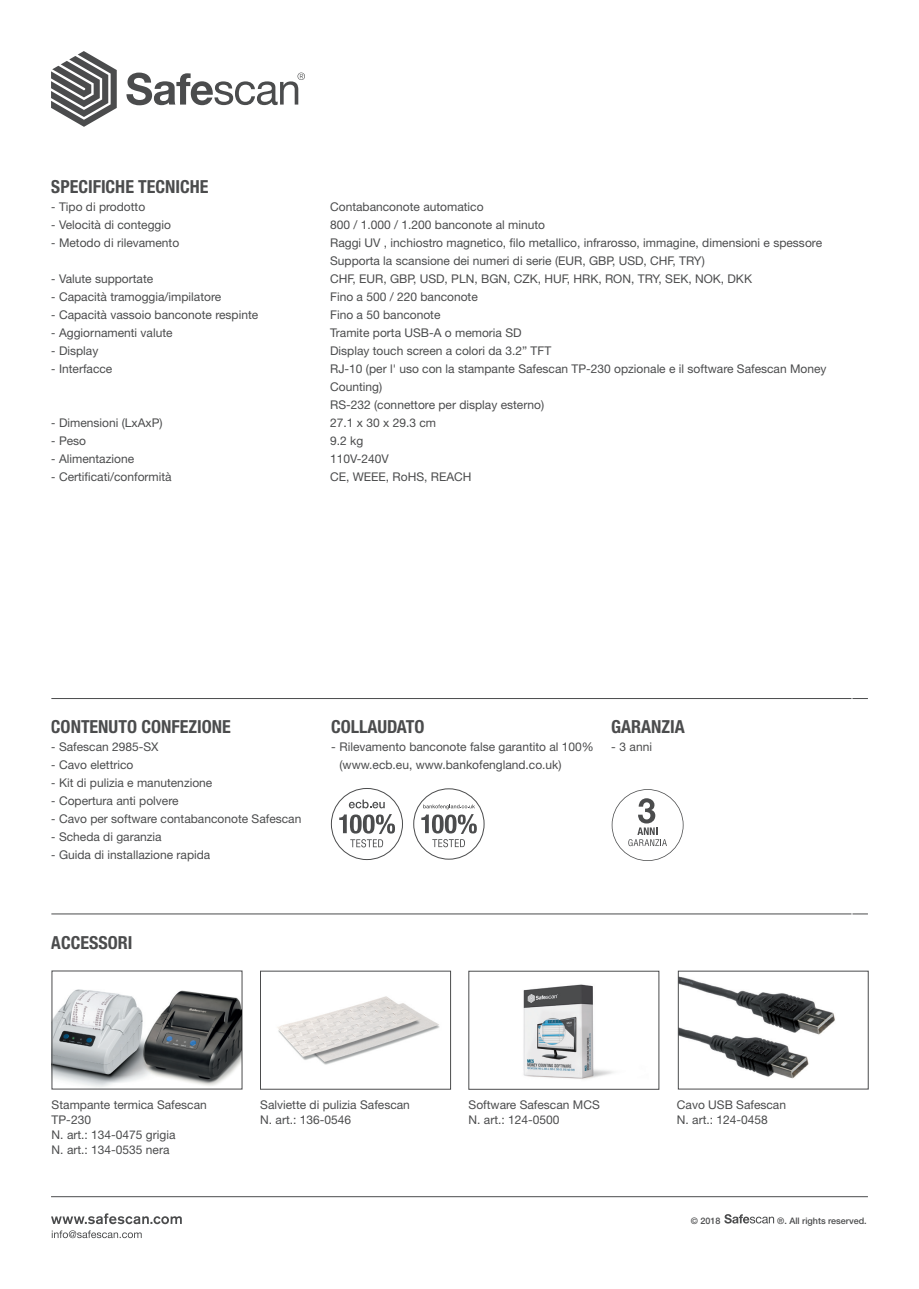
<style>
.page{position:relative;width:919px;height:1289px;background:#fff}
.page>*{position:absolute;margin:0;border:0;box-sizing:border-box;transform-origin:0 0}
.t1{font:700 condensed 18px "Helvetica Neue LT Std";color:#4b4c4d}
.t2{font:12px/15px "Helvetica Neue LT Std";color:#4b4c4d}
.t3{font:500 9px "Helvetica Neue LT Std";color:#4b4c4d}
</style>
<div class="page">
<hr style="left:51px;top:913px;width:816px;height:1px;background:#4b4c4d">
<hr style="left:51px;top:1196px;width:816px;height:1px;background:#4b4c4d">
<hr style="left:51px;top:698px;width:816px;height:1px;background:#4b4c4d">
<svg style="left:51px;top:1213px;width:131px;height:11px"></svg>
<svg style="left:52px;top:1230px;width:90px;height:8px"></svg>
<svg style="left:51px;top:51px;width:66px;height:76px"></svg>
<svg style="left:126px;top:73px;width:179px;height:32px"></svg>
<svg style="left:724px;top:1214px;width:50px;height:9px"></svg>
<img style="left:523px;top:984px;width:91px;height:95px">
<div style="left:468px;top:971px;width:191px;height:118px;border:1px solid #4b4c4d"></div>
<img style="left:277px;top:996px;width:163px;height:69px">
<img style="left:680px;top:976px;width:155px;height:103px">
<img style="left:54px;top:989px;width:65px;height:98px">
<img style="left:119px;top:973px;width:123px;height:116px">
<div style="left:331px;top:788px;width:72px;height:72px;border:1px solid #4b4c4d;border-radius:50%"></div>
<svg style="left:349px;top:799px;width:35px;height:9px"></svg>
<svg style="left:339px;top:814px;width:56px;height:33px"></svg>
<div style="left:413px;top:788px;width:71px;height:71px;border:1px solid #4b4c4d;border-radius:50%"></div>
<svg style="left:421px;top:804px;width:56px;height:43px"></svg>
<svg style="left:611px;top:789px;width:72px;height:72px"></svg>
<h1 class="t1" style="left:51px;top:175px;width:159px">SPECIFICHE TECNICHE</h1>
<p class="t2" style="left:51px;top:199px;width:96px">- Tipo di prodotto</p>
<p class="t2" style="left:330px;top:199px;width:155px">Contabanconote automatico</p>
<p class="t2" style="left:51px;top:217px;width:122px">- Velocità di conteggio</p>
<p class="t2" style="left:330px;top:217px;width:216px">800 / 1.000 / 1.200 banconote al minuto</p>
<p class="t2" style="left:51px;top:235px;width:130px">- Metodo di rilevamento</p>
<p class="t2" style="left:330px;top:233px;width:493px;line-height:18px">Raggi UV , inchiostro magnetico, filo metallico, infrarosso, immagine, dimensioni e spessore<br>Supporta la scansione dei numeri di serie (EUR, GBP, USD, CHF, TRY)</p>
<p class="t2" style="left:51px;top:271px;width:104px">- Valute supportate</p>
<p class="t2" style="left:330px;top:271px;width:423px">CHF, EUR, GBP, USD, PLN, BGN, CZK, HUF, HRK, RON, TRY, SEK, NOK, DKK</p>
<p class="t2" style="left:51px;top:289px;width:172px">- Capacità tramoggia/impilatore</p>
<p class="t2" style="left:330px;top:289px;width:149px">Fino a 500 / 220 banconote</p>
<p class="t2" style="left:51px;top:307px;width:209px">- Capacità vassoio banconote respinte</p>
<p class="t2" style="left:330px;top:307px;width:112px">Fino a 50 banconote</p>
<p class="t2" style="left:51px;top:325px;width:123px">- Aggiornamenti valute</p>
<p class="t2" style="left:330px;top:325px;width:193px">Tramite porta USB-A o memoria SD</p>
<p class="t2" style="left:51px;top:343px;width:49px">- Display</p>
<p class="t2" style="left:330px;top:343px;width:222px">Display touch screen a colori da 3.2” TFT</p>
<p class="t2" style="left:51px;top:361px;width:63px">- Interfacce</p>
<p class="t2" style="left:330px;top:359px;width:498px;line-height:18px">RJ-10 (per l' uso con la stampante Safescan TP-230 opzionale e il software Safescan Money<br>Counting)<br>RS-232 (connettore per display esterno)</p>
<p class="t2" style="left:51px;top:415px;width:113px">- Dimensioni (LxAxP)</p>
<p class="t2" style="left:330px;top:415px;width:107px">27.1 x 30 x 29.3 cm</p>
<p class="t2" style="left:51px;top:433px;width:37px">- Peso</p>
<p class="t2" style="left:330px;top:433px;width:35px">9.2 kg</p>
<p class="t2" style="left:51px;top:451px;width:85px">- Alimentazione</p>
<p class="t2" style="left:330px;top:451px;width:60px">110V-240V</p>
<p class="t2" style="left:51px;top:469px;width:122px">- Certificati/conformità</p>
<p class="t2" style="left:330px;top:469px;width:143px">CE, WEEE, RoHS, REACH</p>
<h1 class="t1" style="left:51px;top:715px;width:181px">CONTENUTO CONFEZIONE</h1>
<p class="t2" style="left:51px;top:739px;width:109px">- Safescan 2985-SX</p>
<p class="t2" style="left:51px;top:757px;width:84px">- Cavo elettrico</p>
<p class="t2" style="left:51px;top:775px;width:163px">- Kit di pulizia e manutenzione</p>
<p class="t2" style="left:51px;top:793px;width:129px">- Copertura anti polvere</p>
<p class="t2" style="left:51px;top:811px;width:252px">- Cavo per software contabanconote Safescan</p>
<p class="t2" style="left:51px;top:829px;width:112px">- Scheda di garanzia</p>
<p class="t2" style="left:51px;top:847px;width:161px">- Guida di installazione rapida</p>
<h1 class="t1" style="left:51px;top:931px;width:83px">ACCESSORI</h1>
<h1 class="t1" style="left:331px;top:715px;width:95px">COLLAUDATO</h1>
<p class="t2" style="left:339px;top:737px;width:256px;line-height:18px;text-indent:-9px">- Rilevamento banconote false garantito al 100% (www.ecb.eu, www.bankofengland.co.uk)</p>
<h1 class="t1" style="left:611px;top:715px;width:75px">GARANZIA</h1>
<p class="t2" style="left:611px;top:739px;width:42px">- 3 anni</p>
<p class="t2" style="left:260px;top:1097px;width:151px">Salviette di pulizia Safescan<br>N. art.: 136-0546</p>
<p class="t2" style="left:677px;top:1096px;width:111px">Cavo USB Safescan<br>N. art.: 124-0458</p>
<p class="t2" style="left:52px;top:1096px;width:157px">Stampante termica Safescan<br>TP-230<br>N. art.: 134-0475 grigia<br>N. art.: 134-0535 nera</p>
<p class="t2" style="left:468px;top:1096px;width:133px">Software Safescan MCS<br>N. art.: 124-0500</p>
<p class="t3" style="left:690px;top:1214px;width:31px">© 2018</p>
<p class="t3" style="left:777px;top:1214px;width:91px">®. All rights reserved.</p>
</div>
